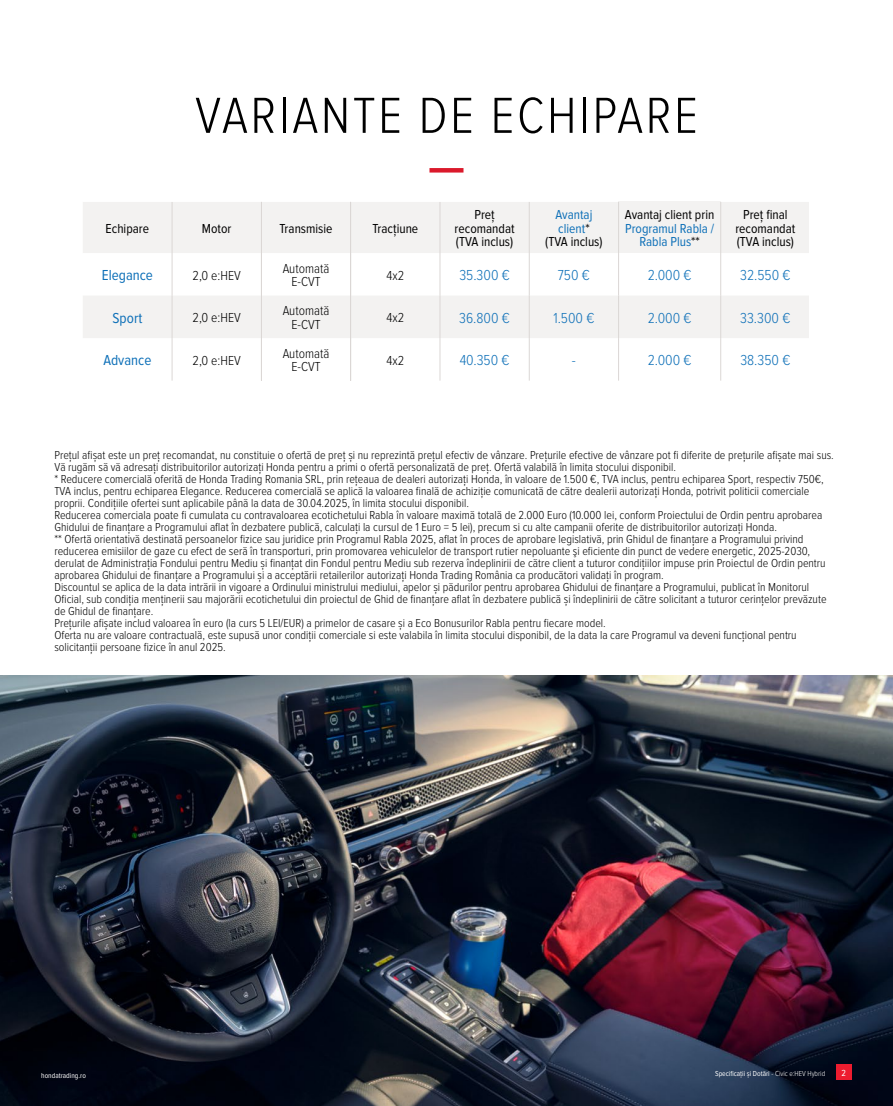
<style>
.page{position:relative;width:893px;height:1106px;background:#fff}
.page>*{position:absolute;margin:0;border:0;box-sizing:border-box;transform-origin:0 0}
.t1{font:300 52.5px "Proxima Nova Cond";letter-spacing:.05em;color:#000}
.t2{font:300 15px "Proxima Nova Cond";color:#0e70b8}
.t3{font:15px "Proxima Nova Cond";color:#0e70b8}
.t4{font:13.5px/13.5px "Proxima Nova Cond";color:#000;text-align:center}
.t5{font:300 13.5px/13.5px "Proxima Nova Cond";color:#000;text-align:center}
.t6{font:13.5px/13.5px "Proxima Nova Cond";color:#0e70b8;text-align:center}
.t7{font:300 12px/12px "Proxima Nova Cond";color:#000101}
.t8{font:9.15px "Proxima Nova Cond";color:#fff}
.t9{font:7.5px "Proxima Nova Cond";color:#fff}
.s1{color:#000}
.s2{font-weight:300}
</style>
<div class="page">
<img style="left:0;top:675px;width:893px;height:431px">
<hr style="left:429px;top:168px;width:34px;height:4px;background:#db192b">
<svg style="left:83px;top:202px;width:446px;height:136px;fill:#f3f2f1"></svg>
<svg style="left:530px;top:202px;width:279px;height:136px"></svg>
<hr style="left:172px;top:202px;width:1px;height:51px;background:#dbd7d5">
<hr style="left:172px;top:295px;width:1px;height:43px;background:#dbd7d5">
<hr style="left:172px;top:338px;width:1px;height:42px;background:#dbd7d5">
<hr style="left:172px;top:253px;width:1px;height:42px;background:#dbd7d5">
<svg style="left:261px;top:202px;width:1px;height:179px"></svg>
<svg style="left:350px;top:202px;width:1px;height:179px"></svg>
<hr style="left:440px;top:202px;width:1px;height:51px;background:#dbd7d5">
<hr style="left:440px;top:295px;width:1px;height:43px;background:#dbd7d5">
<hr style="left:440px;top:338px;width:1px;height:42px;background:#dbd7d5">
<hr style="left:529px;top:202px;width:1px;height:51px;background:#dbd7d5">
<hr style="left:529px;top:295px;width:1px;height:43px;background:#dbd7d5">
<hr style="left:529px;top:338px;width:1px;height:42px;background:#dbd7d5">
<hr style="left:618px;top:202px;width:1px;height:51px;background:#dbd7d5">
<hr style="left:720px;top:202px;width:1px;height:51px;background:#dbd7d5">
<hr style="left:440px;top:253px;width:1px;height:42px;background:#dbd7d5">
<hr style="left:529px;top:253px;width:1px;height:42px;background:#dbd7d5">
<hr style="left:618px;top:253px;width:1px;height:42px;background:#dbd7d5">
<hr style="left:720px;top:253px;width:1px;height:42px;background:#dbd7d5">
<hr style="left:618px;top:295px;width:1px;height:43px;background:#dbd7d5">
<hr style="left:720px;top:295px;width:1px;height:43px;background:#dbd7d5">
<hr style="left:618px;top:338px;width:1px;height:42px;background:#dbd7d5">
<hr style="left:720px;top:338px;width:1px;height:42px;background:#dbd7d5">
<div style="left:836px;top:1064px;width:16px;height:15px;background:#ed1c2f"></div>
<h1 class="t1" style="left:195px;top:86px;width:504px">VARIANTE DE ECHIPARE</h1>
<p class="t4" style="left:106px;top:222px;width:45px">Echipare</p>
<p class="t4" style="left:202px;top:222px;width:31px">Motor</p>
<p class="t4" style="left:279px;top:222px;width:55px">Transmisie</p>
<p class="t4" style="left:372px;top:222px;width:47px">Tracțiune</p>
<p class="t4" style="left:455px;top:208px;width:62px">Preț recomandat (TVA inclus)</p>
<p class="t6" style="left:545px;top:208px;width:59px">Avantaj client<span class="s1">* (TVA inclus)</span></p>
<p class="t4" style="left:625px;top:208px;width:91px">Avantaj client prin</p>
<p class="t6" style="left:625px;top:222px;width:91px">Programul Rabla /<br>Rabla Plus<span class="s1">**</span></p>
<p class="t4" style="left:735px;top:208px;width:62px">Preț final recomandat (TVA inclus)</p>
<p class="t3" style="left:102px;top:267px;width:53px">Elegance</p>
<p class="t5" style="left:193px;top:269px;width:50px">2,0 e:HEV</p>
<p class="t5" style="left:283px;top:262px;width:48px">Automată<br>E-CVT</p>
<p class="t5" style="left:386px;top:269px;width:19px">4x2</p>
<p class="t2" style="left:459px;top:267px;width:52px">35.300 €</p>
<p class="t2" style="left:558px;top:267px;width:34px">750 €</p>
<p class="t2" style="left:648px;top:267px;width:45px">2.000 €</p>
<p class="t2" style="left:740px;top:267px;width:52px">32.550 €</p>
<p class="t3" style="left:113px;top:309px;width:31px">Sport</p>
<p class="t5" style="left:193px;top:311px;width:50px">2,0 e:HEV</p>
<p class="t5" style="left:283px;top:304px;width:48px">Automată<br>E-CVT</p>
<p class="t5" style="left:386px;top:311px;width:19px">4x2</p>
<p class="t2" style="left:459px;top:309px;width:52px">36.800 €</p>
<p class="t2" style="left:553px;top:309px;width:43px">1.500 €</p>
<p class="t2" style="left:648px;top:309px;width:45px">2.000 €</p>
<p class="t2" style="left:740px;top:309px;width:52px">33.300 €</p>
<p class="t3" style="left:103px;top:352px;width:49px">Advance</p>
<p class="t5" style="left:193px;top:354px;width:50px">2,0 e:HEV</p>
<p class="t5" style="left:283px;top:347px;width:48px">Automată<br>E-CVT</p>
<p class="t5" style="left:386px;top:354px;width:19px">4x2</p>
<p class="t2" style="left:460px;top:352px;width:51px">40.350 €</p>
<p class="t2" style="left:572px;top:352px;width:5px">-</p>
<p class="t2" style="left:648px;top:352px;width:45px">2.000 €</p>
<p class="t2" style="left:740px;top:352px;width:52px">38.350 €</p>
<p class="t7" style="left:54px;top:449px;width:781px">Prețul afișat este un preț recomandat, nu constituie o ofertă de preț și nu reprezintă prețul efectiv de vânzare. Prețurile efective de vânzare pot fi diferite de prețurile afișate mai sus.<br>Vă rugăm să vă adresați distribuitorilor autorizați Honda pentru a primi o ofertă personalizată de preț. Ofertă valabilă în limita stocului disponibil.<br>* Reducere comercială oferită de Honda Trading Romania SRL, prin rețeaua de dealeri autorizați Honda, în valoare de 1.500 €, TVA inclus, pentru echiparea Sport, respectiv 750€, TVA inclus, pentru echiparea Elegance. Reducerea comercială se aplică la valoarea finală de achiziție comunicată de către dealerii autorizați Honda, potrivit politicii comerciale proprii. Condițiile ofertei sunt aplicabile până la data de 30.04.2025, în limita stocului disponibil.<br>Reducerea comerciala poate fi cumulata cu contravaloarea ecotichetului Rabla în valoare maximă totală de 2.000 Euro (10.000 lei, conform Proiectului de Ordin pentru aprobarea Ghidului de finanțare a Programului aflat în dezbatere publică, calculați la cursul de 1 Euro = 5 lei), precum si cu alte campanii oferite de distribuitorilor autorizați Honda.<br>** Ofertă orientativă destinată persoanelor fizice sau juridice prin Programul Rabla 2025, aflat în proces de aprobare legislativă, prin Ghidul de finanțare a Programului privind reducerea emisiilor de gaze cu efect de seră în transporturi, prin promovarea vehiculelor de transport rutier nepoluante şi eficiente din punct de vedere energetic, 2025-2030, derulat de Administrația Fondului pentru Mediu și finanțat din Fondul pentru Mediu sub rezerva îndeplinirii de către client a tuturor condițiilor impuse prin Proiectul de Ordin pentru aprobarea Ghidului de finanțare a Programului și a acceptării retailerilor autorizați Honda Trading România ca producători validați în program.<br>Discountul se aplica de la data intrării in vigoare a Ordinului ministrului mediului, apelor și pădurilor pentru aprobarea Ghidului de finanțare a Programului, publicat în Monitorul Oficial, sub condiția menținerii sau majorării ecotichetului din proiectul de Ghid de finanțare aflat în dezbatere publică și îndeplinirii de către solicitant a tuturor cerințelor prevăzute de Ghidul de finanțare.<br>Prețurile afișate includ valoarea în euro (la curs 5 LEI/EUR) a primelor de casare și a Eco Bonusurilor Rabla pentru fiecare model.<br>Oferta nu are valoare contractuală, este supusă unor condiții comerciale si este valabila în limita stocului disponibil, de la data la care Programul va deveni funcțional pentru solicitanții persoane fizice în anul 2025.</p>
<p class="t9" style="left:41px;top:1071px;width:46px">hondatrading.ro</p>
<p class="t9" style="left:715px;top:1068px;width:112px">Specificații și Dotări <span class="s2">- Civic e:HEV Hybrid</span></p>
<p class="t8" style="left:842px;top:1067px;width:6px">2</p>
</div>
